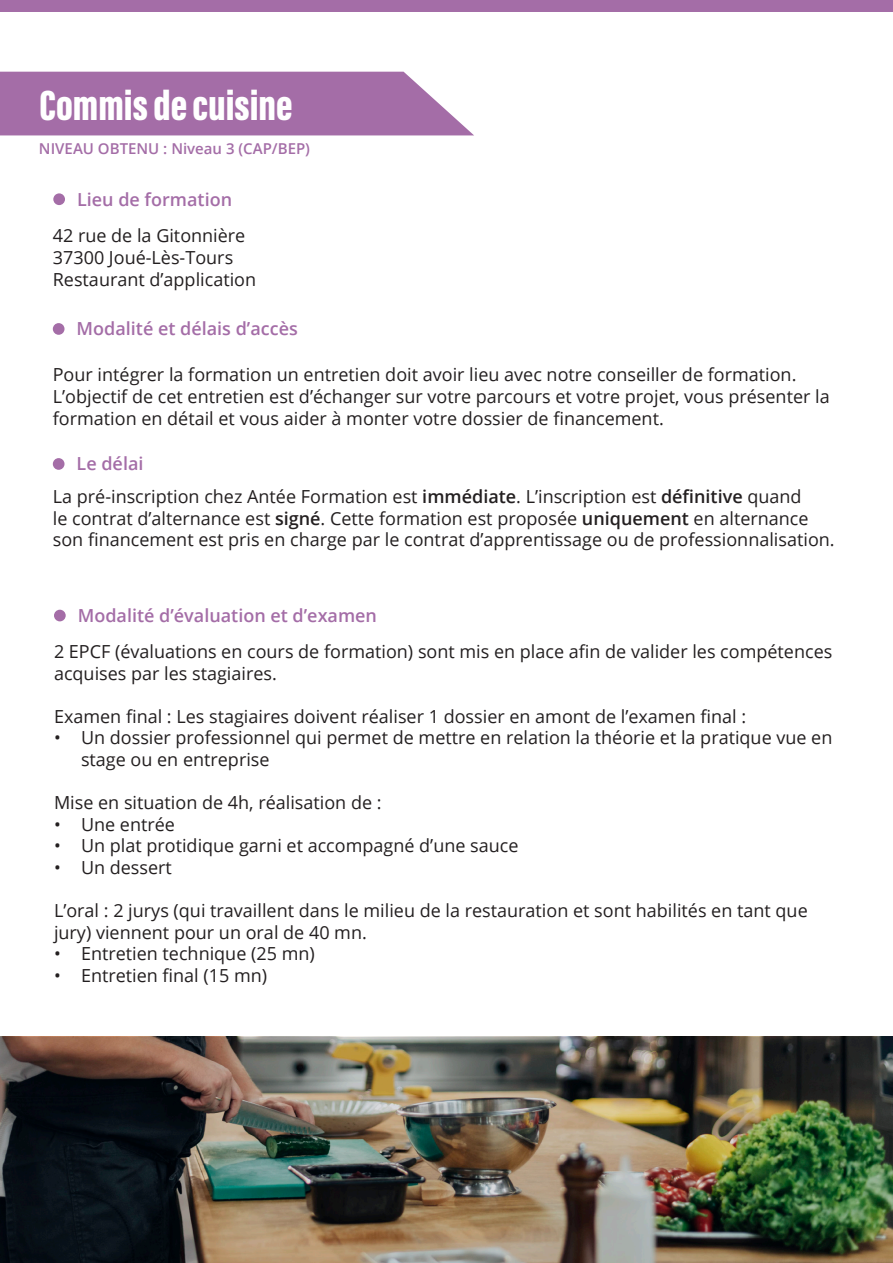
<style>
.page{position:relative;width:893px;height:1263px;background:#fff}
.page>*{position:absolute;margin:0;border:0;box-sizing:border-box;transform-origin:0 0}
.t1{font:900 43.5px "Acumin Pro Extra Cond";color:#fff}
.t2{font:18px/21.6px "Open Sans";color:#231f20}
.t3{font:600 18px "Open Sans";color:#a46da7}
.t4{font:600 15px "Open Sans";color:#a46da7}
.s1{font-weight:600}
</style>
<div class="page">
<img style="left:0;top:1037px;width:893px;height:226px">
<div style="left:0;top:0;width:893px;height:12px;background:#a46da7"></div>
<div style="left:53px;top:193px;width:12px;height:12px;background:#a46da7;border-radius:50%"></div>
<div style="left:53px;top:323px;width:12px;height:12px;background:#a46da7;border-radius:50%"></div>
<div style="left:53px;top:458px;width:12px;height:12px;background:#a46da7;border-radius:50%"></div>
<div style="left:54px;top:610px;width:12px;height:11px;background:#a46da7;border-radius:50%"></div>
<svg style="left:0;top:72px;width:474px;height:63px;background:#aa77ad"></svg>
<p class="t1" style="left:39px;top:79px;width:255px">Commis de cuisine</p>
<p class="t4" style="left:39px;top:138px;width:273px">NIVEAU OBTENU : Niveau 3 (CAP/BEP)</p>
<p class="t3" style="left:77px;top:187px;width:156px">Lieu de formation</p>
<p class="t2" style="left:53px;top:225px;width:194px">42 rue de la Gitonnière<br>37300 Joué-Lès-Tours</p>
<p class="t2" style="left:53px;top:268px;width:205px">Restaurant d’application</p>
<p class="t3" style="left:77px;top:316px;width:223px">Modalité et délais d’accès</p>
<p class="t2" style="left:53px;top:364px;width:778px">Pour intégrer la formation un entretien doit avoir lieu avec notre conseiller de formation.<br>L’objectif de cet entretien est d’échanger sur votre parcours et votre projet, vous présenter la formation en détail et vous aider à monter votre dossier de financement.</p>
<p class="t3" style="left:77px;top:451px;width:68px">Le délai</p>
<p class="t2" style="left:53px;top:485px;width:750px">La pré-inscription chez Antée Formation est <span class="s1">immédiate</span>. L’inscription est <span class="s1">définitive</span> quand</p>
<p class="t2" style="left:53px;top:507px;width:757px">le contrat d’alternance est <span class="s1">signé</span>. Cette formation est proposée <span class="s1">uniquement</span> en alternance</p>
<p class="t2" style="left:53px;top:529px;width:783px">son financement est pris en charge par le contrat d’apprentissage ou de professionnalisation.</p>
<p class="t3" style="left:78px;top:603px;width:301px">Modalité d’évaluation et d’examen</p>
<p class="t2" style="left:54px;top:640px;width:780px">2 EPCF (évaluations en cours de formation) sont mis en place afin de valider les compétences acquises par les stagiaires.</p>
<p class="t2" style="left:54px;top:705px;width:694px">Examen final : Les stagiaires doivent réaliser 1 dossier en amont de l’examen final :</p>
<p class="t2" style="left:81px;top:727px;width:753px;text-indent:-27px">• Un dossier professionnel qui permet de mettre en relation la théorie et la pratique vue en stage ou en entreprise</p>
<p class="t2" style="left:54px;top:791px;width:329px">Mise en situation de 4h, réalisation de :</p>
<p class="t2" style="left:54px;top:813px;width:122px">• Une entrée</p>
<p class="t2" style="left:54px;top:835px;width:466px">• Un plat protidique garni et accompagné d’une sauce</p>
<p class="t2" style="left:54px;top:856px;width:119px">• Un dessert</p>
<p class="t2" style="left:54px;top:899px;width:755px">L’oral : 2 jurys (qui travaillent dans le milieu de la restauration et sont habilités en tant que jury) viennent pour un oral de 40 mn.</p>
<p class="t2" style="left:54px;top:943px;width:262px">• Entretien technique (25 mn)</p>
<p class="t2" style="left:54px;top:964px;width:215px">• Entretien final (15 mn)</p>
</div>
